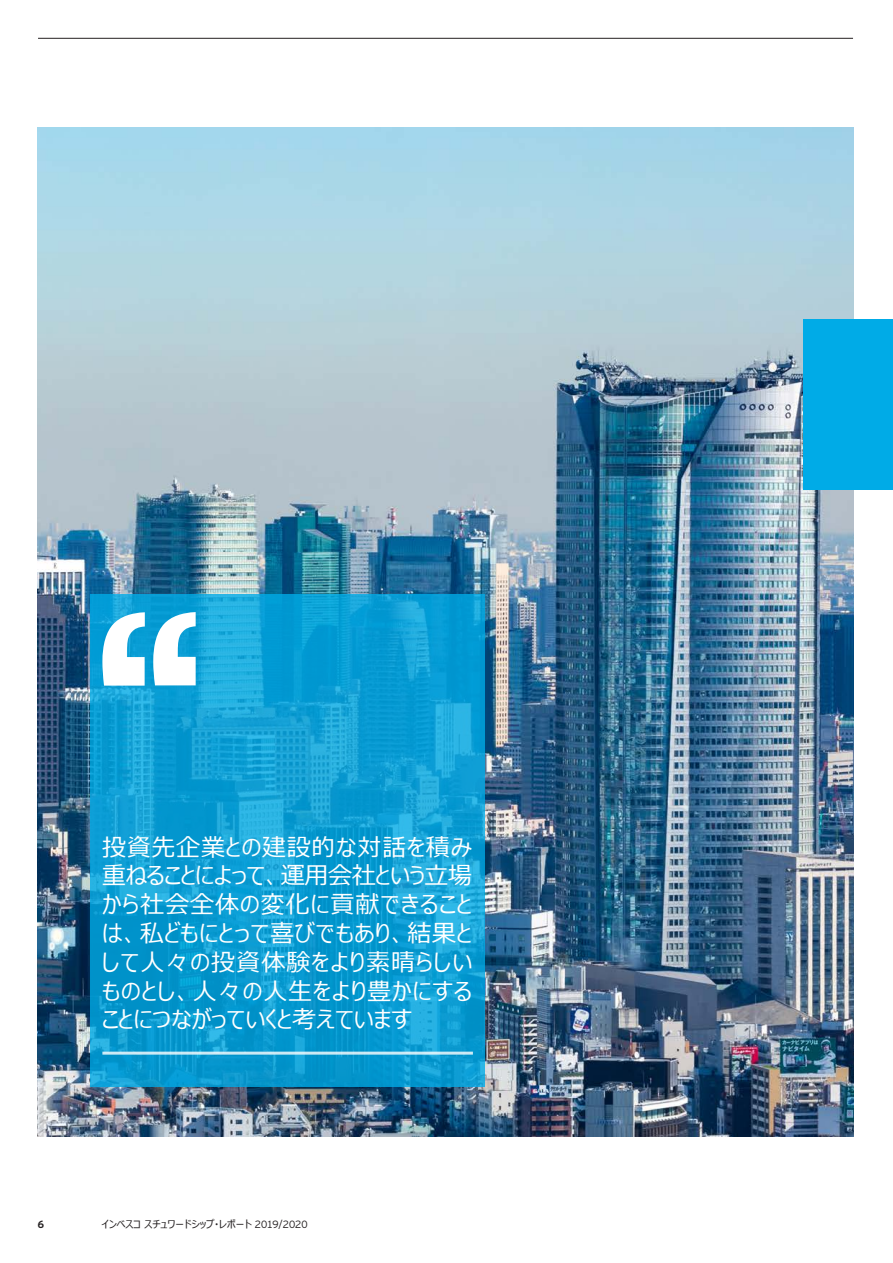
<style>
.page{position:relative;width:893px;height:1263px;background:#fff}
.page>*{position:absolute;margin:0;border:0;box-sizing:border-box;transform-origin:0 0}
.t1{font:24px/28.8px "Meiryo UI";letter-spacing:.04em;color:#fff;text-align:justify}
.t2{font:10.5px "Meiryo UI";color:#231f20}
.t3{font:700 10.5px "Invesco Interstate";color:#231f20}
.s1{font-family:"Invesco Interstate";font-weight:300}
</style>
<div class="page">
<img style="left:37px;top:128px;width:817px;height:1009px">
<hr style="left:38px;top:38px;width:815px;height:1px;background:#231f20">
<svg style="left:90px;top:594px;width:395px;height:492px;background:#0d9ed3"></svg>
<div style="left:804px;top:319px;width:89px;height:170px;background:#00abe7"></div>
<svg style="left:102px;top:612px;width:43px;height:74px"></svg>
<svg style="left:153px;top:612px;width:43px;height:73px"></svg>
<hr style="left:102px;top:1052px;width:371px;height:3px;background:#fff">
<p class="t1" style="left:102px;top:834px;width:372px">投資先企業との建設的な対話を積み重ねることによって、運用会社という立場から社会全体の変化に貢献できることは、私どもにとって喜びでもあり、結果として人々の投資体験をより素晴らしいものとし、人々の人生をより豊かにすることにつながっていくと考えています</p>
<p class="t3" style="left:38px;top:1218px;width:8px">6</p>
<p class="t2" style="left:102px;top:1217px;width:208px">インベスコ スチュワードシップ・レポート <span class="s1">2019/2020</span></p>
</div>
